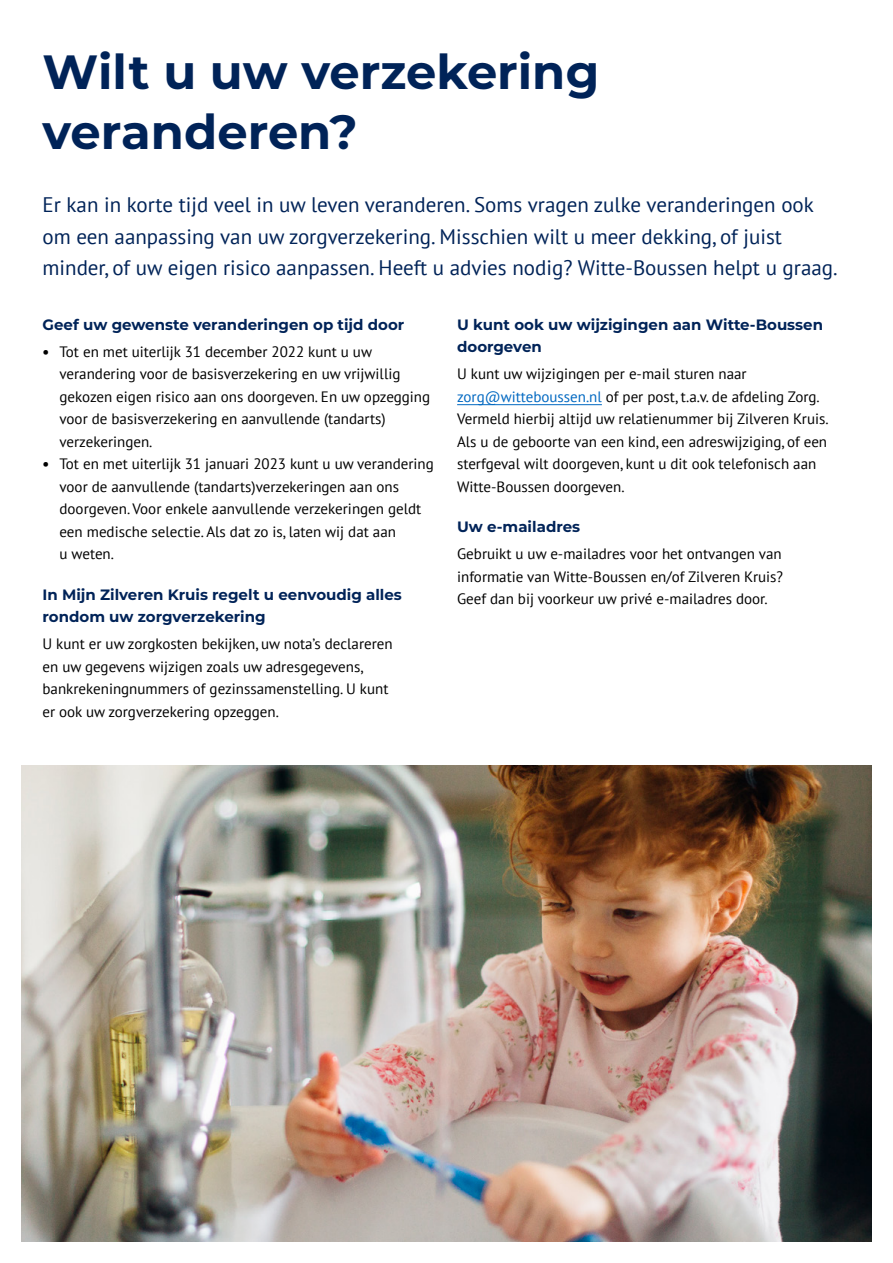
<style>
.page{position:relative;width:893px;height:1263px;background:#fff}
.page>*{position:absolute;margin:0;border:0;box-sizing:border-box;transform-origin:0 0}
.Kop_titel{font:700 48px/60px "Montserrat";color:#002358}
.Intro{font:21px/31.5px "PT Sans";color:#002358}
.Brood{font:15px/22.5px "PT Sans";color:#000}
.Alinea_kop_10_pt{font:700 15px/22.5px "Montserrat";color:#002358}
.s1{font-weight:700}
.s2{color:#0068c1}
</style>
<div class="page">
<hr style="left:457px;top:404px;width:145px;height:1px;background:#0068c1">
<img style="left:21px;top:765px;width:851px;height:477px">
<h1 class="Kop_titel" style="left:43px;top:40px;width:558px">Wilt u uw verzekering veranderen?</h1>
<h2 class="Intro" style="left:43px;top:188px;width:797px">Er kan in korte tijd veel in uw leven veranderen. Soms vragen zulke veranderingen ook om een aanpassing van uw zorgverzekering. Misschien wilt u meer dekking, of juist minder, of uw eigen risico aanpassen. Heeft u advies nodig? Witte-Boussen helpt u graag.</h2>
<h3 class="Alinea_kop_10_pt" style="left:43px;top:312px;width:363px">Geef uw gewenste veranderingen op tijd door</h3>
<p class="Brood" style="left:60px;top:340px;width:372px;text-indent:-17px"><span class="s1">•</span> Tot en met uiterlijk 31 december 2022 kunt u uw verandering voor de basisverzekering en uw vrijwillig gekozen eigen risico aan ons doorgeven. En uw opzegging voor de basisverzekering en aanvullende (tandarts) verzekeringen.</p>
<p class="Brood" style="left:60px;top:452px;width:376px;text-indent:-17px"><span class="s1">•</span> Tot en met uiterlijk 31 januari 2023 kunt u uw verandering voor de aanvullende (tandarts)verzekeringen aan ons doorgeven. Voor enkele aanvullende verzekeringen geldt een medische selectie. Als dat zo is, laten wij dat aan<br>u weten.</p>
<h3 class="Alinea_kop_10_pt" style="left:43px;top:582px;width:361px">In Mijn Zilveren Kruis regelt u eenvoudig alles rondom uw zorgverzekering</h3>
<p class="Brood" style="left:43px;top:632px;width:352px">U kunt er uw zorgkosten bekijken, uw nota’s declareren en uw gegevens wijzigen zoals uw adresgegevens, bankrekeningnummers of gezinssamenstelling. U kunt er ook uw zorgverzekering opzeggen.</p>
<h3 class="Alinea_kop_10_pt" style="left:457px;top:312px;width:367px">U kunt ook uw wijzigingen aan Witte-Boussen doorgeven</h3>
<p class="Brood" style="left:457px;top:362px;width:373px">U kunt uw wijzigingen per e-mail sturen naar <span class="s2">zorg@witteboussen.nl</span> of per post, t.a.v. de afdeling Zorg.<br>Vermeld hierbij altijd uw relatienummer bij Zilveren Kruis.<br>Als u de geboorte van een kind, een adreswijziging, of een sterfgeval wilt doorgeven, kunt u dit ook telefonisch aan Witte-Boussen doorgeven.</p>
<h3 class="Alinea_kop_10_pt" style="left:457px;top:515px;width:125px">Uw e-mailadres</h3>
<p class="Brood" style="left:457px;top:542px;width:327px;text-align:justify">Gebruikt u uw e-mailadres voor het ontvangen van informatie van Witte-Boussen en/of Zilveren Kruis?<br>Geef dan bij voorkeur uw privé e-mailadres door.</p>
</div>
